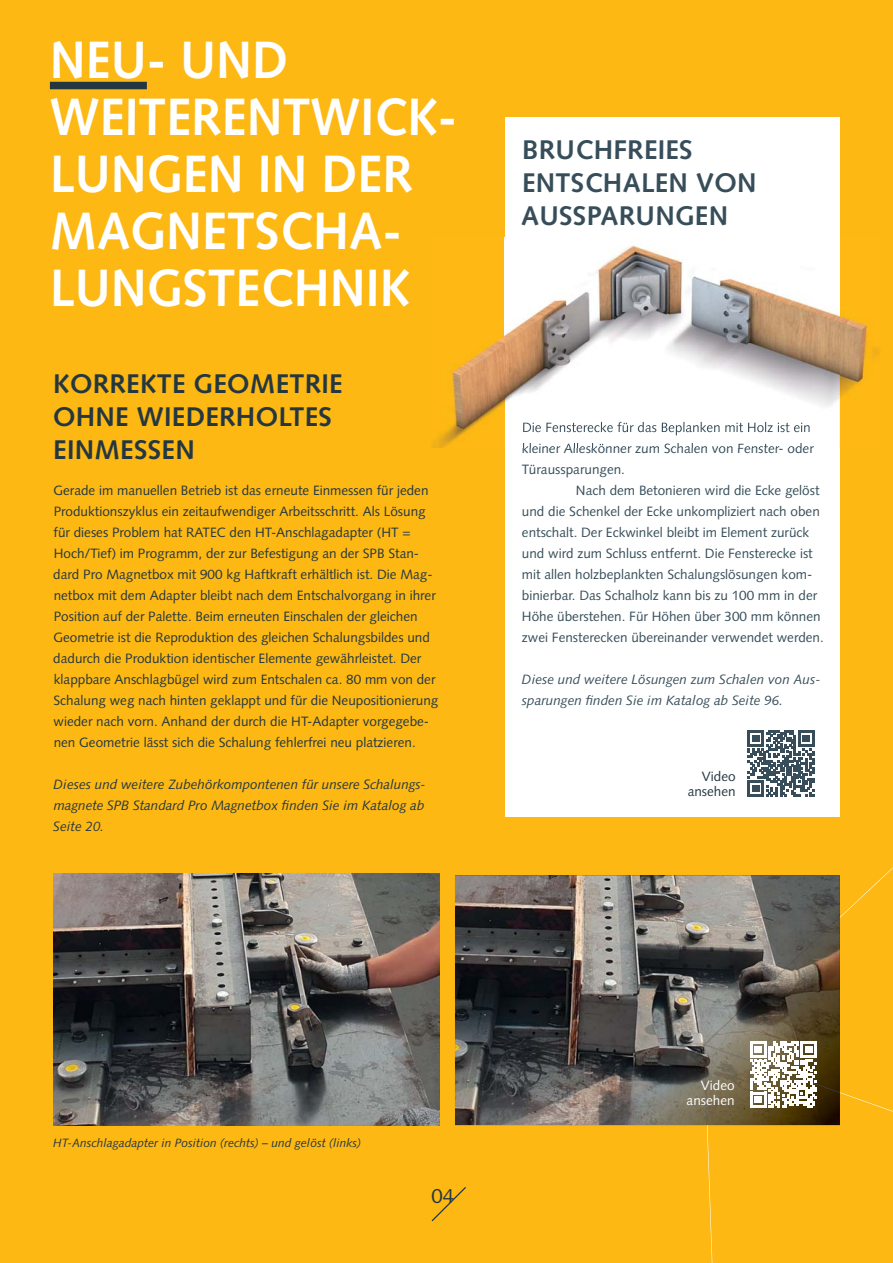
<style>
.page{position:relative;width:893px;height:1263px;background:#fdb813}
.page>*{position:absolute;margin:0;border:0;box-sizing:border-box;transform-origin:0 0}
.t1{font:700 52.5px/57px "Syntax LT Std";color:#fff;scale:.95 1}
.t2{font:700 27px/33px "Syntax LT Std";letter-spacing:.01em;color:#243741}
.t3{font:700 27px/33px "Syntax LT Std";letter-spacing:.01em;color:#374e5a}
.t4{font:20.4px "Syntax LT Std";color:#243741}
.t5{font:13.5px/21px "Syntax LT Std";color:#243741}
.t6{font:13.5px "Syntax LT Std";color:#374e5a}
.t7{font:italic 13.5px/21px "Syntax LT Std";color:#243741;text-align:justify}
.t8{font:italic 13.5px/21px "Syntax LT Std";color:#374e5a}
.t9{font:13.5px/15px "Syntax LT Std";color:#fff;text-align:right}
.t10{font:italic 12px "Syntax LT Std";color:#243741}
</style>
<div class="page">
<svg style="left:704px;top:816px;width:189px;height:447px"></svg>
<div style="left:50px;top:82px;width:97px;height:7px;background:#243741"></div>
<img style="left:53px;top:873px;width:387px;height:252px">
<img style="left:455px;top:875px;width:385px;height:250px">
<svg style="left:704px;top:917px;width:136px;height:208px;background:#736a5a"></svg>
<div style="left:505px;top:117px;width:335px;height:699px;background:#fff"></div>
<img style="left:432px;top:237px;width:449px;height:211px">
<img style="left:523px;top:422px;width:288px;height:13px">
<img style="left:523px;top:422px;width:105px;height:10px">
<img style="left:646px;top:443px;width:168px;height:5px">
<img style="left:523px;top:443px;width:123px;height:5px">
<svg style="left:748px;top:730px;width:66px;height:67px"></svg>
<svg style="left:431px;top:1187px;width:35px;height:35px"></svg>
<h1 class="t1" style="left:50px;top:35px;width:430px">NEU- UND<br>WEITERENTWICK-<br>LUNGEN IN DER<br>MAGNETSCHA-<br>LUNGSTECHNIK</h1>
<h2 class="t2" style="left:53px;top:369px;width:291px">KORREKTE GEOMETRIE<br>OHNE WIEDERHOLTES<br>EINMESSEN</h2>
<p class="t5" style="left:53px;top:481px;width:387px">Gerade im manuellen Betrieb ist das erneute Einmessen für jeden Produktionszyklus ein zeitaufwendiger Arbeitsschritt. Als Lösung für dieses Problem hat RATEC den HT-Anschlagadapter (HT = Hoch/Tief) im Programm, der zur Befestigung an der SPB Stan&shy;dard Pro Magnetbox mit 900 kg Haftkraft erhältlich ist. Die Mag&shy;netbox mit dem Adapter bleibt nach dem Entschalvorgang in ihrer Position auf der Palette. Beim erneuten Einschalen der gleichen Geometrie ist die Reproduktion des gleichen Schalungsbildes und dadurch die Produktion identischer Elemente gewährleistet. Der klappbare Anschlagbügel wird zum Entschalen ca. 80 mm von der Schalung weg nach hinten geklappt und für die Neupositionierung wieder nach vorn. Anhand der durch die HT-Adapter vorgegebe&shy;nen Geometrie lässt sich die Schalung fehlerfrei neu platzieren.</p>
<p class="t7" style="left:53px;top:775px;width:374px">Dieses und weitere Zubehörkompontenen für unsere Schalungs&shy;magnete SPB Standard Pro Magnetbox finden Sie im Katalog ab Seite 20.</p>
<h2 class="t3" style="left:521px;top:135px;width:237px">BRUCHFREIES<br>ENTSCHALEN VON<br>AUSSPARUNGEN</h2>
<p class="t6" style="left:522px;top:443px;width:293px">kleiner Alleskönner zum Schalen von Fenster- oder</p>
<p class="t6" style="left:522px;top:464px;width:105px">Türaussparungen.</p>
<p class="t6" style="left:576px;top:485px;width:245px">Nach dem Betonieren wird die Ecke gelöst</p>
<p class="t6" style="left:522px;top:506px;width:299px">und die Schenkel der Ecke unkompliziert nach oben</p>
<p class="t6" style="left:522px;top:527px;width:289px">entschalt. Der Eckwinkel bleibt im Element zurück</p>
<p class="t6" style="left:522px;top:548px;width:292px">und wird zum Schluss entfernt. Die Fensterecke ist</p>
<p class="t6" style="left:522px;top:569px;width:292px">mit allen holzbeplankten Schalungslösungen kom-</p>
<p class="t6" style="left:522px;top:590px;width:297px">binierbar. Das Schalholz kann bis zu 100 mm in der</p>
<p class="t6" style="left:522px;top:611px;width:300px">Höhe überstehen. Für Höhen über 300 mm können</p>
<p class="t6" style="left:522px;top:632px;width:303px">zwei Fensterecken übereinander verwendet werden.</p>
<p class="t8" style="left:522px;top:670px;width:300px">Diese und weitere Lösungen zum Schalen von Aus&shy;sparungen finden Sie im Katalog ab Seite 96.</p>
<p class="t5" style="left:688px;top:770px;width:50px;line-height:15px;text-align:right">Video ansehen</p>
<p class="t10" style="left:53px;top:1138px;width:309px">HT-Anschlagadapter in Position (rechts) – und gelöst (links)</p>
<h3 class="t4" style="left:432px;top:1187px;width:24px">04</h3>
<p class="t9" style="left:686px;top:1079px;width:50px">Video ansehen</p>
</div>
